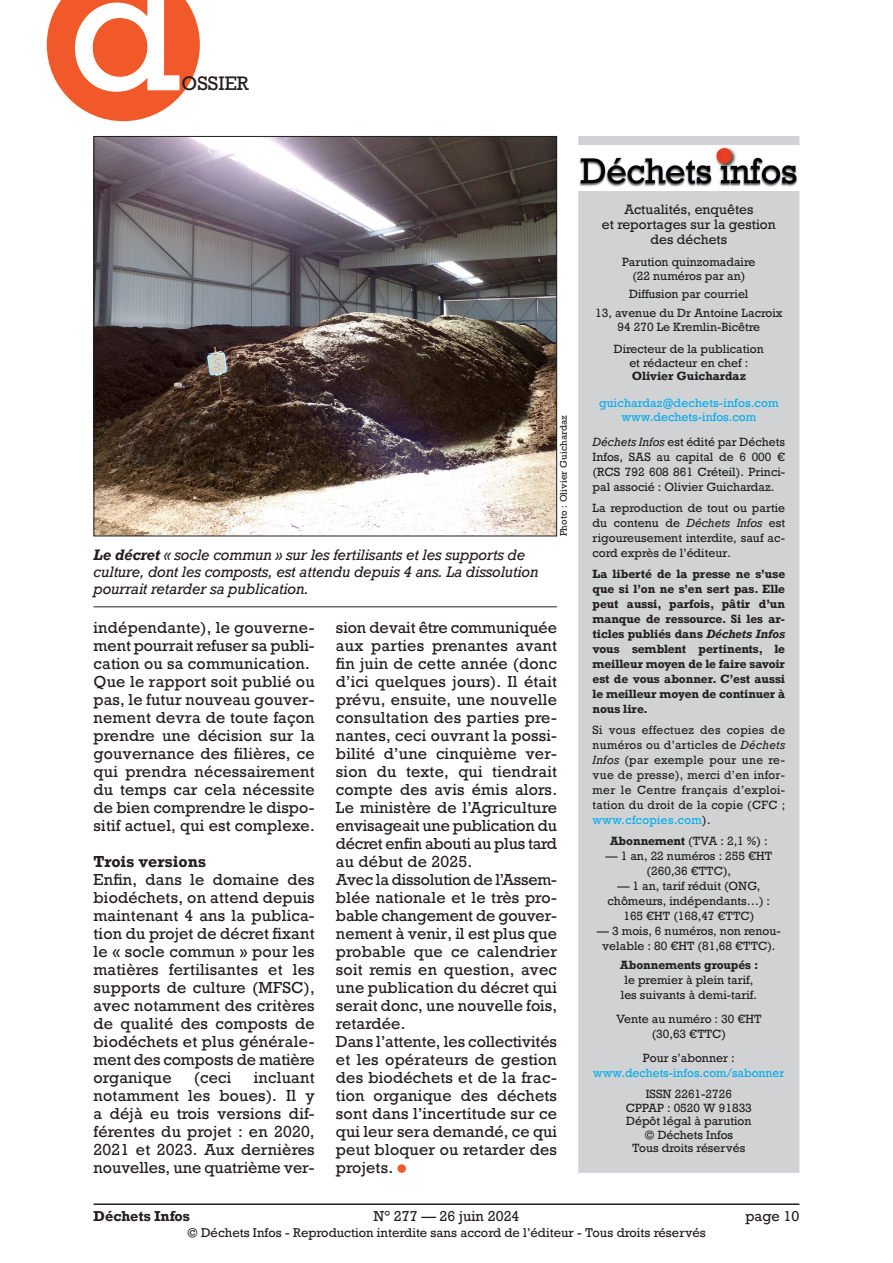
<style>
.page{position:relative;width:893px;height:1263px;background:#fff}
.page>*{position:absolute;margin:0;border:0;box-sizing:border-box;transform-origin:0 0}
.t1{font:166.5px "Rockwell";color:#fff}
.t2{font:18.3px "Rockwell";color:#231f20}
.Texte_courant{font:15px/18px "Rockwell";color:#231f20;text-align:justify}
.Texte_courant-2{font:700 15px "Rockwell";color:#231f20}
.Légende_photo{font:italic 14.25px/17.2px "Rockwell";letter-spacing:-.01em;color:#231f20}
.t3{font:13.5px "Rockwell";color:#231f20}
.t4{font:700 13.5px "Rockwell";color:#231f20}
.t5{font:12.75px/15.3px "Rockwell";color:#231f20;text-align:center}
.t6{font:12px "Rockwell";color:#231f20}
.t7{font:11.25px/15px "Rockwell";color:#231f20;text-align:center}
.t8{font:700 11.25px/15px "Rockwell";color:#231f20;text-align:justify}
.Intertitre_petit{font:11.25px/15px "Rockwell";color:#00aeef;text-align:center}
.Crédit_photo{font:9px "Rockwell";letter-spacing:.015em;color:#231f20}
.s1{font-weight:700}
.s2{font-style:italic}
.s3{color:#00aeef}
.s4{color:#231f20}
</style>
<div class="page">
<hr style="left:94px;top:1203px;width:705px;height:2px;background:#231f20">
<div style="left:579px;top:137px;width:220px;height:1035px;background:#d1d2d4"></div>
<div style="left:578px;top:136px;width:221px;height:1037px;border:2px solid #d1d2d4"></div>
<div style="left:578px;top:185px;width:222px;height:6px;background:#fff"></div>
<img style="left:578px;top:145px;width:221px;height:42px">
<div style="left:397px;top:1164px;width:9px;height:9px;background:#f1592a;border-radius:50%"></div>
<img style="left:96px;top:138px;width:459px;height:396px">
<hr style="left:94px;top:606px;width:463px;height:1px;background:#231f20">
<svg style="left:47px;top:0;width:153px;height:121px;background:#f3734b"></svg>
<h1 class="t1" style="left:69px;top:-73px;width:114px">d</h1>
<p class="t2" style="left:182px;top:72px;width:69px">OSSIER</p>
<p class="Légende_photo" style="left:94px;top:546px;width:447px"><span class="s1">Le décret</span> « socle commun » sur les fertilisants et les supports de culture, dont les composts, est attendu depuis 4 ans. La dissolution pourrait retarder sa publication.</p>
<p class="Crédit_photo" style="left:558px;top:536px;width:122px;rotate:-90deg">Photo : Olivier Guichardaz</p>
<p class="Texte_courant" style="left:94px;top:619px;width:223px">indépendante), le gouverne&shy;ment pourrait refuser sa publi&shy;cation ou sa communication.</p>
<p class="Texte_courant" style="left:94px;top:673px;width:223px">Que le rapport soit publié ou pas, le futur nouveau gouver&shy;nement devra de toute façon prendre une décision sur la gouvernance des filières, ce qui prendra nécessairement du temps car cela nécessite de bien comprendre le dispo&shy;sitif actuel, qui est complexe.</p>
<p class="Texte_courant-2" style="left:94px;top:852px;width:114px">Trois versions</p>
<p class="Texte_courant" style="left:94px;top:871px;width:223px">Enfin, dans le domaine des biodéchets, on attend depuis maintenant 4 ans la publica&shy;tion du projet de décret fixant le « socle commun » pour les matières fertilisantes et les supports de culture (MFSC), avec notamment des critères de qualité des composts de biodéchets et plus générale&shy;ment des composts de matière organique</p>
<p class="Texte_courant" style="left:194px;top:1069px;width:39px">(ceci</p>
<p class="Texte_courant" style="left:94px;top:1069px;width:223px;text-indent:160px">incluant notamment les boues). Il y a déjà eu trois versions dif&shy;férentes du projet : en 2020, 2021 et 2023. Aux dernières nouvelles, une quatrième ver-</p>
<p class="Texte_courant" style="left:336px;top:619px;width:223px">sion devait être communiquée aux parties prenantes avant fin juin de cette année (donc d’ici quelques jours). Il était prévu, ensuite, une nouvelle consultation des parties pre&shy;nantes, ceci ouvrant la possi&shy;bilité d’une cinquième ver&shy;sion du texte, qui tiendrait compte des avis émis alors.<br>Le ministère de l’Agriculture envisageait une publication du décret enfin abouti au plus tard au début de 2025.</p>
<p class="Texte_courant" style="left:336px;top:871px;width:223px">Avec la dissolution de l’Assem&shy;blée nationale et le très pro&shy;bable changement de gouver&shy;nement à venir, il est plus que probable que ce calendrier soit remis en question, avec une publication du décret qui serait donc, une nouvelle fois, retardée.</p>
<p class="Texte_courant" style="left:336px;top:1033px;width:223px">Dans l’attente, les collectivités et les opérateurs de gestion des biodéchets et de la frac&shy;tion organique des déchets sont dans l’incertitude sur ce qui leur sera demandé, ce qui peut bloquer ou retarder des projets.</p>
<p class="t5" style="left:602px;top:202px;width:175px">Actualités, enquêtes<br>et reportages sur la gestion des déchets</p>
<p class="t7" style="left:622px;top:256px;width:135px;line-height:13.5px">Parution quinzomadaire (22 numéros par an)</p>
<p class="t7" style="left:629px;top:286px;width:121px">Diffusion par courriel</p>
<p class="t7" style="left:595px;top:306px;width:189px">13, avenue du Dr Antoine Lacroix</p>
<p class="t7" style="left:618px;top:319px;width:144px">94 270 Le Kremlin-Bicêtre</p>
<p class="t7" style="left:614px;top:342px;width:152px;line-height:13.5px">Directeur de la publication et rédacteur en chef :</p>
<p class="t8" style="left:632px;top:368px;width:116px">Olivier Guichardaz</p>
<p class="Intertitre_petit" style="left:599px;top:396px;width:181px">guichardaz@dechets-infos.com</p>
<p class="Intertitre_petit" style="left:621px;top:409px;width:136px">www.dechets-infos.com</p>
<p class="t7" style="left:593px;top:435px;width:194px;text-align:justify"><span class="s2">Déchets Infos</span> est édité par Déchets Infos, SAS au capital de 6 000 € (RCS 792 608 861 Créteil). Princi&shy;pal associé : Olivier Guichardaz.</p>
<p class="t7" style="left:593px;top:501px;width:194px;text-align:justify">La reproduction de tout ou partie du contenu de <span class="s2">Déchets Infos</span> est rigoureusement interdite, sauf ac&shy;cord exprès de l’éditeur.</p>
<p class="t8" style="left:593px;top:566px;width:194px">La liberté de la presse ne s’use que si l’on ne s’en sert pas. Elle peut aussi, parfois, pâtir d’un manque de ressource. Si les ar&shy;ticles publiés dans <span class="s2">Déchets Infos </span>vous semblent pertinents, le meilleur moyen de le faire savoir est de vous abonner. C’est aussi le meilleur moyen de continuer à nous lire.</p>
<p class="t7" style="left:593px;top:723px;width:194px;text-align:justify">Si vous effectuez des copies de numéros ou d’articles de <span class="s2">Déchets Infos</span> (par exemple pour une re&shy;vue de presse), merci d’en infor&shy;mer le Centre français d’exploi&shy;tation du droit de la copie (CFC ; <span class="s3">www.cfcopies.com</span>).</p>
<p class="t7" style="left:610px;top:834px;width:159px"><span class="s1">Abonnement</span> (TVA : 2,1 %) :</p>
<p class="t7" style="left:605px;top:849px;width:168px">— 1 an, 22 numéros : 255 €HT (260,36 €TTC),</p>
<p class="t7" style="left:608px;top:879px;width:164px">— 1 an, tarif réduit (ONG, chômeurs, indépendants…) :<br>165 €HT (168,47 €TTC)</p>
<p class="t7" style="left:597px;top:924px;width:186px">— 3 mois, 6 numéros, non renou&shy;velable : 80 €HT (81,68 €TTC).</p>
<p class="t7" style="left:620px;top:958px;width:140px"><span class="s1">Abonnements groupés : </span>le premier à plein tarif, les suivants à demi-tarif.</p>
<p class="t7" style="left:616px;top:1012px;width:147px">Vente au numéro : 30 €HT (30,63 €TTC)</p>
<p class="Intertitre_petit" style="left:593px;top:1051px;width:193px"><span class="s4">Pour s’abonner : </span>www.dechets-infos.com/sabonner</p>
<p class="t7" style="left:646px;top:1087px;width:88px">ISSN 2261-2726</p>
<p class="t7" style="left:626px;top:1100px;width:128px">CPPAP : 0520 W 91833</p>
<p class="t7" style="left:626px;top:1114px;width:127px">Dépôt légal à parution</p>
<p class="t7" style="left:644px;top:1127px;width:90px">© Déchets Infos</p>
<p class="t7" style="left:632px;top:1141px;width:115px">Tous droits réservés</p>
<p class="t4" style="left:94px;top:1207px;width:98px">Déchets Infos</p>
<p class="t3" style="left:373px;top:1207px;width:148px">N° 277 — 26 juin 2024</p>
<p class="t3" style="left:745px;top:1207px;width:55px">page 10</p>
<p class="t6" style="left:187px;top:1225px;width:520px">© Déchets Infos - Reproduction interdite sans accord de l’éditeur - Tous droits réservés</p>
</div>
